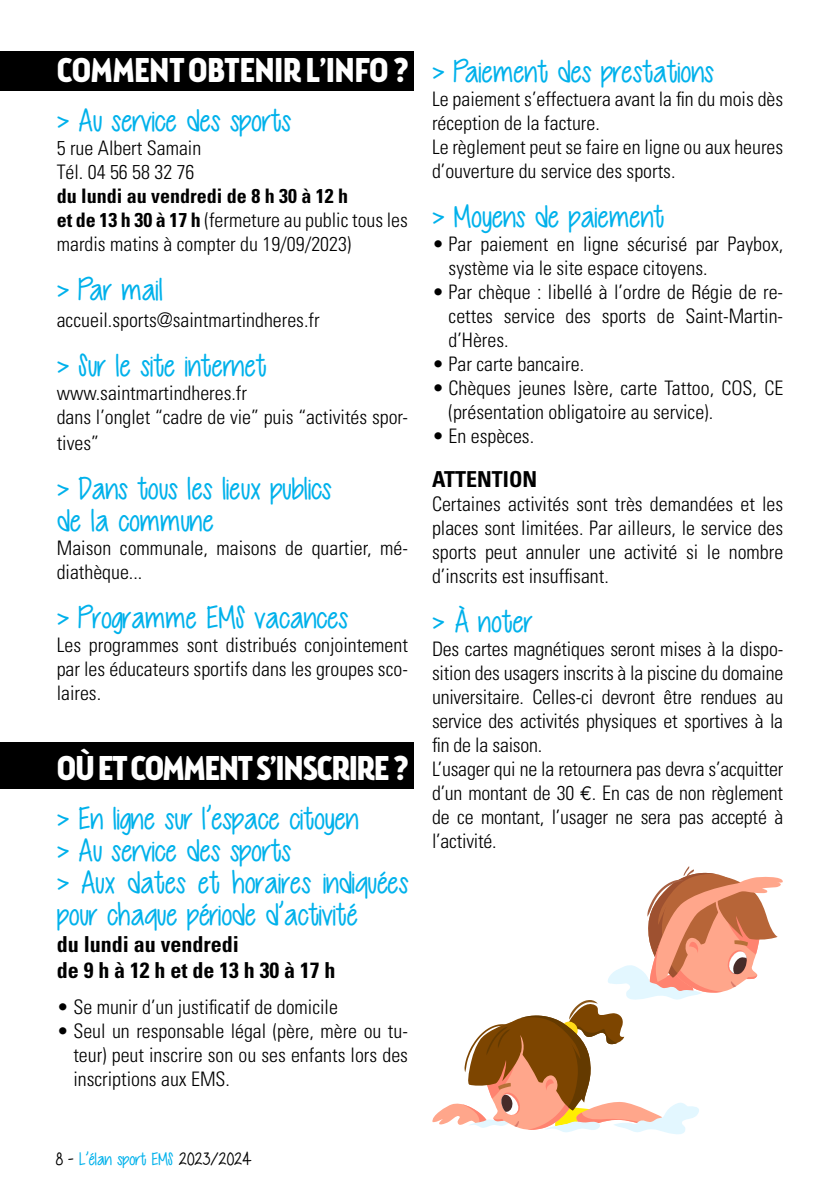
<style>
.page{position:relative;width:840px;height:1191px;background:#fff}
.page>*{position:absolute;margin:0;border:0;box-sizing:border-box;transform-origin:0 0}
.t1{font:700 34px "Brooklyn Samuels Four";letter-spacing:-.025em;color:#fff}
.t2{font:700 34px "Brooklyn Samuels Four";color:#fff}
.t3{font:32px/32px "Cutie Patootie";color:#00b1eb}
.t4{font:700 condensed 22px/26.4px "Univers";color:#000}
.t5{font:300 condensed 20px/24px "Univers";color:#000}
.t6{font:18px "Cutie Patootie";color:#00b1eb}
.s1{font-weight:700}
.s2{font-family:"Euro Mono";font-weight:400;font-stretch:normal}
.s3{color:#000}
</style>
<div class="page">
<div style="left:0;top:51px;width:413px;height:40px;background:#000"></div>
<div style="left:0;top:742px;width:413px;height:47px;background:#000"></div>
<svg style="left:432px;top:866px;width:350px;height:268px"></svg>
<h1 class="t2" style="left:57px;top:51px;width:352px">COMMENT OBTENIR L’INFO?</h1>
<h2 class="t3" style="left:57px;top:105px;width:235px">&gt; Au service des sports</h2>
<p class="t5" style="left:57px;top:136px;width:146px">5 rue Albert Samain<br>Tél. 04 56 58 32 76</p>
<p class="t5" style="left:57px;top:184px;width:352px"><span class="s1">du lundi au vendredi de 8 h 30 à 12 h<br>et de 13 h 30 à 17 h</span> (fermeture au public tous les mardis matins à compter du 19/09/2023)</p>
<h2 class="t3" style="left:57px;top:274px;width:107px">&gt; Par mail</h2>
<p class="t5" style="left:57px;top:308px;width:264px">accueil.sports@saintmartindheres.fr</p>
<h2 class="t3" style="left:57px;top:349px;width:211px">&gt; Sur le site internet</h2>
<p class="t5" style="left:57px;top:381px;width:352px">www.saintmartindheres.fr<br>dans l’onglet “cadre de vie” puis “activités spor-</p>
<p class="t5" style="left:57px;top:431px;width:44px">tives”</p>
<h2 class="t3" style="left:57px;top:473px;width:276px">&gt; Dans tous les lieux publics de la commune</h2>
<p class="t5" style="left:57px;top:536px;width:352px">Maison communale, maisons de quartier, mé&shy;diathèque...</p>
<h2 class="t3" style="left:57px;top:602px;width:292px">&gt; Programme EMS vacances</h2>
<p class="t5" style="left:57px;top:633px;width:352px;text-align:justify">Les programmes sont distribués conjointement par les éducateurs sportifs dans les groupes sco&shy;laires.</p>
<h1 class="t1" style="left:57px;top:748px;width:352px">OÙ ET COMMENT S’INSCRIRE ?</h1>
<h2 class="t3" style="left:57px;top:803px;width:352px">&gt; En ligne sur l’espace citoyen<br>&gt; Au service des sports<br>&gt; Aux dates et horaires indiquées pour chaque période d’activité</h2>
<p class="t4" style="left:57px;top:930px;width:280px">du lundi au vendredi<br>de 9 h à 12 h et de 13 h 30 à 17 h</p>
<p class="t5" style="left:57px;top:994px;width:282px">• Se munir d’un justificatif de domicile</p>
<p class="t5" style="left:73px;top:1018px;width:336px;text-align:justify;text-indent:-17px">• Seul un responsable légal (père, mère ou tu&shy;teur) peut inscrire son ou ses enfants lors des inscriptions aux EMS.</p>
<h2 class="t3" style="left:432px;top:56px;width:283px">&gt; Paiement des prestations</h2>
<p class="t5" style="left:432px;top:87px;width:352px">Le paiement s’effectuera avant la fin du mois dès réception de la facture.<br>Le règlement peut se faire en ligne ou aux heures d’ouverture du service des sports.</p>
<h2 class="t3" style="left:432px;top:201px;width:233px">&gt; Moyens de paiement</h2>
<p class="t5" style="left:448px;top:232px;width:336px;text-indent:-17px">• Par paiement en ligne sécurisé par Paybox, système via le site espace citoyens.</p>
<p class="t5" style="left:448px;top:280px;width:336px;text-align:justify;text-indent:-17px">• Par chèque : libellé à l’ordre de Régie de re&shy;cettes service des sports de Saint-Martin&shy;d’Hères.</p>
<p class="t5" style="left:432px;top:352px;width:154px">• Par carte bancaire.</p>
<p class="t5" style="left:448px;top:376px;width:336px;text-indent:-17px">• Chèques jeunes Isère, carte Tattoo, COS, CE (présentation obligatoire au service).</p>
<p class="t5" style="left:432px;top:424px;width:104px">• En espèces.</p>
<p class="t4" style="left:432px;top:466px;width:107px">ATTENTION</p>
<p class="t5" style="left:432px;top:492px;width:352px;text-align:justify">Certaines activités sont très demandées et les places sont limitées. Par ailleurs, le service des sports peut annuler une activité si le nombre d’inscrits est insuffisant.</p>
<h2 class="t3" style="left:432px;top:606px;width:101px">&gt; À noter</h2>
<p class="t5" style="left:432px;top:637px;width:352px">Des cartes magnétiques seront mises à la dispo&shy;sition des usagers inscrits à la piscine du domaine universitaire. Celles-ci devront être rendues au service des activités physiques et sportives à la fin de la saison.<br>L’usager qui ne la retournera pas devra s’acquitter d’un montant de 30 <span class="s2">€</span>. En cas de non règlement de ce montant, l’usager ne sera pas accepté à l’activité.</p>
<p class="t6" style="left:55px;top:1149px;width:197px"><span class="s3">8 -</span> L’élan sport EMS <span class="s3">2023/2024</span></p>
</div>
